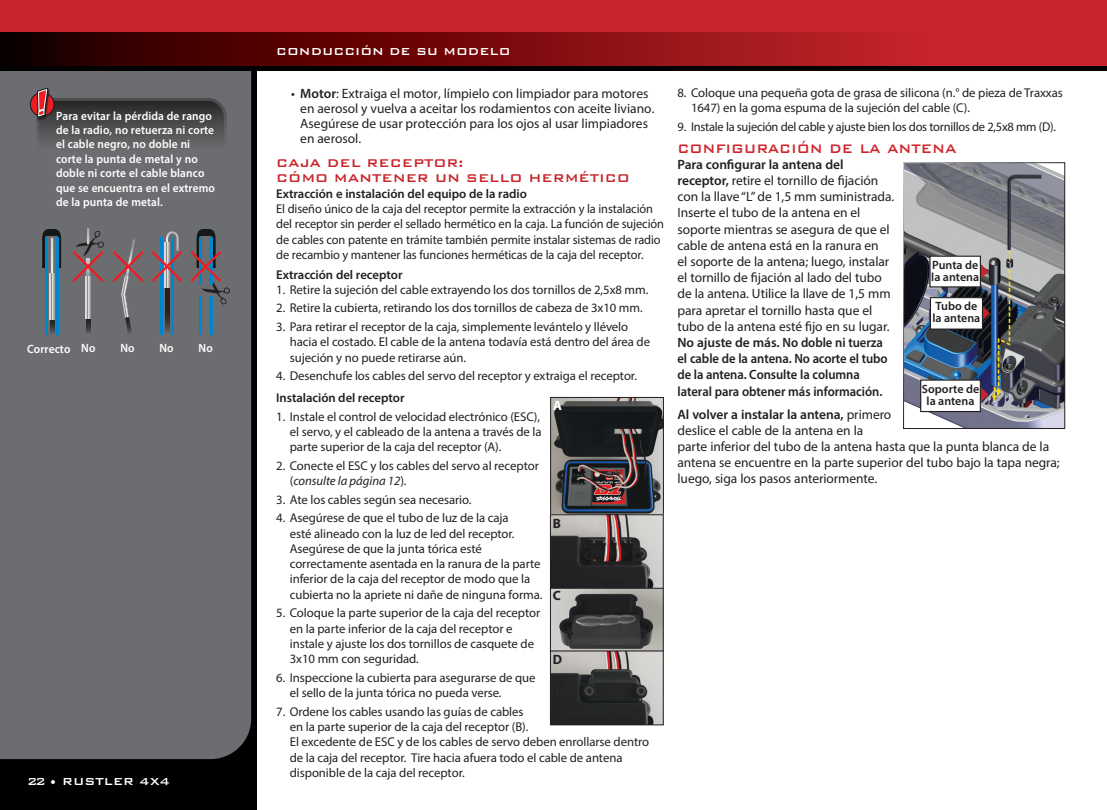
<style>
.page{position:relative;width:1107px;height:810px;background:#fff}
.page>*{position:absolute;margin:0;border:0;box-sizing:border-box;transform-origin:0 0}
.t1{font:500 16.5px "Bank Gothic BT";letter-spacing:-.005em;color:#d1232a;scale:.91 1}
.t2{font:500 15px "Bank Gothic BT";letter-spacing:-.005em;color:#c8242b}
.t3{font:13.5px/16.2px "Myriad Pro";letter-spacing:-.005em;color:#231f20}
.t4{font:500 13.5px "Bank Gothic BT";color:#fff}
.t5{font:700 13.5px "Myriad Pro";color:#231f20}
.t6{font:700 13.5px "Myriad Pro";color:#fff}
.t7{font:12.75px/15.3px "Myriad Pro";letter-spacing:-.005em;color:#231f20}
.t8{font:600 12.75px "Myriad Pro";letter-spacing:-.005em;color:#231f20}
.t9{font:600 12px/14.4px "Myriad Pro";letter-spacing:.01em;color:#fff;scale:.95 1}
.t10{font:600 12px/12px "Myriad Pro";color:#231f20}
.s1{font-weight:600}
.s2{font-style:italic}
</style>
<div class="page">
<div style="left:0;top:13px;width:256px;height:797px;background:#000"></div>
<div style="left:0;top:71px;width:251px;height:688px;background:#6c6d70"></div>
<div style="left:0;top:0;width:1107px;height:70px;background:#000"></div>
<div style="left:0;top:0;width:1107px;height:51px;background:#c8242b"></div>
<svg style="left:0;top:32px;width:1107px;height:34px"></svg>
<img style="left:552px;top:399px;width:110px;height:324px">
<div style="left:550px;top:397px;width:114px;height:119px;border:1px solid #231f20"></div>
<div style="left:550px;top:514px;width:114px;height:75px;border:1px solid #231f20"></div>
<div style="left:550px;top:588px;width:114px;height:64px;border:1px solid #231f20"></div>
<div style="left:550px;top:651px;width:114px;height:74px;border:1px solid #231f20"></div>
<div style="left:36px;top:98px;width:191px;height:72px;border:3px solid #fff;border-radius:18px"></div>
<svg style="left:30px;top:93px;width:24px;height:23px"></svg>
<div style="left:30px;top:92px;width:25px;height:25px;border:1px solid #231f20;border-radius:50%"></div>
<svg style="left:35px;top:85px;width:190px;height:83px"></svg>
<svg style="left:48px;top:274px;width:8px;height:61px"></svg>
<svg style="left:42px;top:229px;width:19px;height:45px"></svg>
<hr style="left:56px;top:237px;width:3px;height:98px;background:#0086cc">
<svg style="left:50px;top:319px;width:4px;height:16px"></svg>
<svg style="left:50px;top:273px;width:4px;height:46px"></svg>
<hr style="left:45px;top:237px;width:3px;height:98px;background:#0086cc">
<svg style="left:70px;top:228px;width:160px;height:107px"></svg>
<img style="left:905px;top:164px;width:158px;height:263px">
<svg style="left:981px;top:264px;width:7px;height:15px"></svg>
<svg style="left:983px;top:306px;width:7px;height:14px"></svg>
<svg style="left:981px;top:387px;width:7px;height:15px"></svg>
<div style="left:921px;top:380px;width:59px;height:32px;background:#fff"></div>
<div style="left:920px;top:380px;width:61px;height:32px;border:1px solid #231f20"></div>
<div style="left:930px;top:256px;width:50px;height:31px;background:#fff"></div>
<div style="left:929px;top:256px;width:52px;height:31px;border:1px solid #231f20"></div>
<div style="left:930px;top:298px;width:52px;height:31px;background:#fff"></div>
<div style="left:930px;top:297px;width:53px;height:33px;border:1px solid #231f20"></div>
<p class="t9" style="left:56px;top:108px;width:169px">Para evitar la pérdida de rango de la radio, no retuerza ni corte el cable negro, no doble ni corte la punta de metal y no doble ni corte el cable blanco que se encuentra en el extremo de la punta de metal.</p>
<p class="t9" style="left:27px;top:342px;width:47px">Correcto</p>
<p class="t9" style="left:81px;top:341px;width:16px">No</p>
<p class="t9" style="left:120px;top:341px;width:16px">No</p>
<p class="t9" style="left:160px;top:341px;width:16px">No</p>
<p class="t9" style="left:199px;top:341px;width:16px">No</p>
<p class="t4" style="left:27px;top:774px;width:144px">22 • RUSTLER 4X4</p>
<p class="t4" style="left:276px;top:44px;width:236px">CONDUCCIÓN DE SU MODELO</p>
<p class="t3" style="left:300px;top:85px;width:356px;line-height:15px;text-indent:-9px">• <span class="s1">Motor</span>: Extraiga el motor, límpielo con limpiador para motores en aerosol y vuelva a aceitar los rodamientos con aceite liviano.<br>Asegúrese de usar protección para los ojos al usar limpiadores en aerosol.</p>
<p class="t2" style="left:276px;top:155px;width:189px">CAJA DEL RECEPTOR:</p>
<p class="t2" style="left:276px;top:170px;width:355px">CÓMO MANTENER UN SELLO HERMÉTICO</p>
<p class="t8" style="left:276px;top:185px;width:252px">Extracción e instalación del equipo de la radio</p>
<p class="t7" style="left:276px;top:201px;width:389px">El diseño único de la caja del receptor permite la extracción y la instalación del receptor sin perder el sellado hermético en la caja. La función de sujeción de cables con patente en trámite también permite instalar sistemas de radio de recambio y mantener las funciones herméticas de la caja del receptor.</p>
<p class="t8" style="left:276px;top:266px;width:128px">Extracción del receptor</p>
<p class="t7" style="left:276px;top:282px;width:374px">1. Retire la sujeción del cable extrayendo los dos tornillos de 2,5x8 mm.</p>
<p class="t7" style="left:276px;top:300px;width:368px">2. Retire la cubierta, retirando los dos tornillos de cabeza de 3x10 mm.</p>
<p class="t7" style="left:290px;top:319px;width:362px;text-indent:-14px">3. Para retirar el receptor de la caja, simplemente levántelo y llévelo hacia el costado. El cable de la antena todavía está dentro del área de sujeción y no puede retirarse aún.</p>
<p class="t7" style="left:276px;top:368px;width:362px">4. Desenchufe los cables del servo del receptor y extraiga el receptor.</p>
<p class="t8" style="left:276px;top:390px;width:130px">Instalación del receptor</p>
<p class="t7" style="left:290px;top:409px;width:253px;text-align:justify;text-indent:-14px">1. Instale el control de velocidad electrónico (ESC), el servo, y el cableado de la antena a través de la parte superior de la caja del receptor (A).</p>
<p class="t7" style="left:290px;top:458px;width:251px;text-indent:-14px">2. Conecte el ESC y los cables del servo al receptor (<span class="s2">consulte la página 12</span>).</p>
<p class="t7" style="left:276px;top:492px;width:197px">3. Ate los cables según sea necesario.</p>
<p class="t7" style="left:290px;top:510px;width:254px;text-indent:-14px">4. Asegúrese de que el tubo de luz de la caja<br>esté alineado con la luz de led del receptor.<br>Asegúrese de que la junta tórica esté correctamente asentada en la ranura de la parte inferior de la caja del receptor de modo que la cubierta no la apriete ni dañe de ninguna forma.</p>
<p class="t7" style="left:290px;top:605px;width:252px;text-indent:-14px">5. Coloque la parte superior de la caja del receptor en la parte inferior de la caja del receptor e instale y ajuste los dos tornillos de casquete de 3x10 mm con seguridad.</p>
<p class="t7" style="left:290px;top:670px;width:247px;text-indent:-14px">6. Inspeccione la cubierta para asegurarse de que el sello de la junta tórica no pueda verse.</p>
<p class="t7" style="left:290px;top:703px;width:361px;text-indent:-14px">7. Ordene los cables usando las guías de cables<br>en la parte superior de la caja del receptor (B).<br>El excedente de ESC y de los cables de servo deben enrollarse dentro de la caja del receptor. Tire hacia afuera todo el cable de antena disponible de la caja del receptor.</p>
<p class="t6" style="left:553px;top:397px;width:10px">A</p>
<p class="t5" style="left:553px;top:514px;width:10px">B</p>
<p class="t5" style="left:553px;top:587px;width:10px">C</p>
<p class="t5" style="left:553px;top:650px;width:11px">D</p>
<p class="t7" style="left:691px;top:85px;width:373px;text-indent:-14px">8. Coloque una pequeña gota de grasa de silicona (n.° de pieza de Traxxas<br>1647) en la goma espuma de la sujeción del cable (C).</p>
<p class="t7" style="left:678px;top:119px;width:380px">9. Instale la sujeción del cable y ajuste bien los dos tornillos de 2,5x8 mm (D).</p>
<p class="t1" style="left:678px;top:139px;width:308px">CONFIGURACIÓN DE LA ANTENA</p>
<p class="t3" style="left:678px;top:156px;width:218px"><span class="s1">Para configurar la antena del receptor,</span> retire el tornillo de fijación con la llave “L” de 1,5 mm suministrada.<br>Inserte el tubo de la antena en el soporte mientras se asegura de que el cable de antena está en la ranura en<br>el soporte de la antena; luego, instalar el tornillo de fijación al lado del tubo de la antena. Utilice la llave de 1,5 mm para apretar el tornillo hasta que el tubo de la antena esté fijo en su lugar.<br><span class="s1">No ajuste de más. No doble ni tuerza el cable de la antena. No acorte el tubo de la antena. Consulte la columna lateral para obtener más información.</span></p>
<p class="t3" style="left:678px;top:406px;width:384px"><span class="s1">Al volver a instalar la antena,</span> primero<br>deslice el cable de la antena en la<br>parte inferior del tubo de la antena hasta que la punta blanca de la antena se encuentre en la parte superior del tubo bajo la tapa negra; luego, siga los pasos anteriormente.</p>
<p class="t10" style="left:931px;top:258px;width:49px">Punta de la antena</p>
<p class="t10" style="left:933px;top:300px;width:49px">Tubo de la antena</p>
<p class="t10" style="left:922px;top:382px;width:59px;text-align:center">Soporte de la antena</p>
</div>
